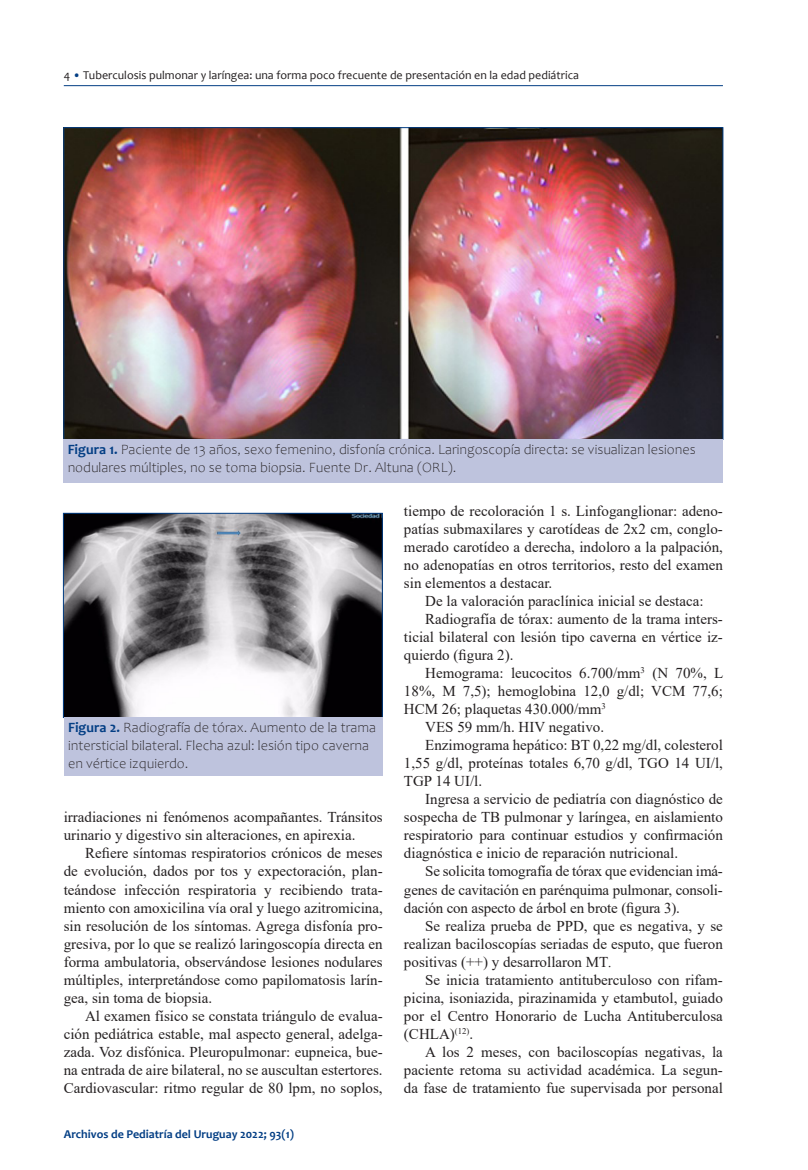
<style>
.page{position:relative;width:808px;height:1170px;background:#fff}
.page>*{position:absolute;margin:0;border:0;box-sizing:border-box;transform-origin:0 0}
.t1{font:15px/18px "Times New Roman";color:#231f20;text-align:justify}
.t2{font:300 14.25px/18px "Candara";color:#231f20}
.t3{font:12px "Candara";color:#231f20}
.t4{font:700 12px "Candara";color:#033e84}
.s1{color:#033e84}
.s2{font-weight:700;color:#033e84}
.s3{font-style:italic}
</style>
<div class="page">
<hr style="left:64px;top:85px;width:659px;height:1px;background:#033e84">
<img style="left:65px;top:129px;width:656px;height:309px">
<div style="left:63px;top:440px;width:659px;height:43px;background:#bec3dd"></div>
<img style="left:65px;top:515px;width:316px;height:200px">
<div style="left:63px;top:513px;width:320px;height:204px;border:1px solid #033e84"></div>
<div style="left:64px;top:717px;width:319px;height:59px;background:#bec3dd"></div>
<p class="t3" style="left:64px;top:67px;width:517px">4 <span class="s1">•</span> Tuberculosis pulmonar y laríngea: una forma poco frecuente de presentación en la edad pediátrica</p>
<p class="t2" style="left:68px;top:441px;width:630px"><span class="s2">Figura 1.</span> Paciente de 13 años, sexo femenino, disfonía crónica. Laringoscopía directa: se visualizan lesiones nodulares múltiples, no se toma biopsia. Fuente Dr. Altuna (ORL).</p>
<p class="t2" style="left:68px;top:718px;width:309px"><span class="s2">Figura 2.</span> Radiografía de tórax. Aumento de la trama intersticial bilateral. Flecha azul: lesión tipo caverna en vértice izquierdo.</p>
<p class="t1" style="left:64px;top:807px;width:320px">irradiaciones ni fenómenos acompañantes. Tránsitos urinario y digestivo sin alteraciones, en apirexia.</p>
<p class="t1" style="left:64px;top:843px;width:320px;text-indent:21px">Refiere síntomas respiratorios crónicos de meses de evolución, dados por tos y expectoración, plan&shy;teándose infección respiratoria y recibiendo trata&shy;miento con amoxicilina vía oral y luego azitromicina, sin resolución de los síntomas. Agrega disfonía pro&shy;gresiva, por lo que se realizó laringoscopía directa en forma ambulatoria, observándose lesiones nodulares múltiples, interpretándose como papilomatosis larín&shy;gea, sin toma de biopsia.</p>
<p class="t1" style="left:64px;top:1005px;width:320px;text-indent:21px">Al examen físico se constata triángulo de evalua&shy;ción pediátrica estable, mal aspecto general, adelga&shy;zada. Voz disfónica. Pleuropulmonar: eupneica, bue&shy;na entrada de aire bilateral, no se auscultan estertores.<br>Cardiovascular: ritmo regular de 80 lpm, no soplos,</p>
<p class="t4" style="left:64px;top:1126px;width:232px">Archivos de Pediatría del Uruguay 2022; 93(1)</p>
<p class="t1" style="left:404px;top:501px;width:320px">tiempo de recoloración 1 s. Linfoganglionar: adeno&shy;patías submaxilares y carotídeas de 2x2 cm, conglo&shy;merado carotídeo a derecha, indoloro a la palpación, no adenopatías en otros territorios, resto del examen sin elementos a destacar.</p>
<p class="t1" style="left:425px;top:591px;width:280px">De la valoración paraclínica inicial se destaca:</p>
<p class="t1" style="left:404px;top:609px;width:320px;text-indent:21px">Radiografía de tórax: aumento de la trama inters&shy;ticial bilateral con lesión tipo caverna en vértice iz&shy;quierdo (figura 2).</p>
<p class="t1" style="left:404px;top:663px;width:321px;text-indent:21px">Hemograma: leucocitos 6.700/mm<sup>3</sup> (N 70%, L 18%, M 7,5); hemoglobina 12,0 g/dl; VCM 77,6; HCM 26; plaquetas 430.000/mm<sup>3</sup></p>
<p class="t1" style="left:425px;top:717px;width:180px">VES 59 mm/h. HIV negativo.</p>
<p class="t1" style="left:404px;top:735px;width:320px;text-indent:21px">Enzimograma hepático: BT 0,22 mg/dl, colesterol 1,55 g/dl, proteínas totales 6,70 g/dl, TGO 14 UI/l, TGP 14 UI/l.</p>
<p class="t1" style="left:404px;top:789px;width:320px;text-indent:21px">Ingresa a servicio de pediatría con diagnóstico de sospecha de TB pulmonar y laríngea, en aislamiento respiratorio para continuar estudios y confirmación diagnóstica e inicio de reparación nutricional.</p>
<p class="t1" style="left:404px;top:861px;width:320px;text-indent:21px">Se solicita tomografía de tórax que evidencian imá&shy;genes de cavitación en parénquima pulmonar, consoli&shy;dación con aspecto de árbol en brote (figura 3).</p>
<p class="t1" style="left:404px;top:915px;width:320px;text-indent:21px">Se realiza prueba de PPD, que es negativa, y se realizan baciloscopías seriadas de esputo, que fueron positivas (++) y desarrollaron MT<span class="s3">.</span></p>
<p class="t1" style="left:404px;top:969px;width:320px;text-indent:21px">Se inicia tratamiento antituberculoso con rifam&shy;picina, isoniazida, pirazinamida y etambutol, guiado por el Centro Honorario de Lucha Antituberculosa (CHLA)<sup>(12)</sup>.</p>
<p class="t1" style="left:404px;top:1041px;width:320px;text-indent:21px">A los 2 meses, con baciloscopías negativas, la paciente retoma su actividad académica. La segun&shy;da fase de tratamiento fue supervisada por personal</p>
</div>
